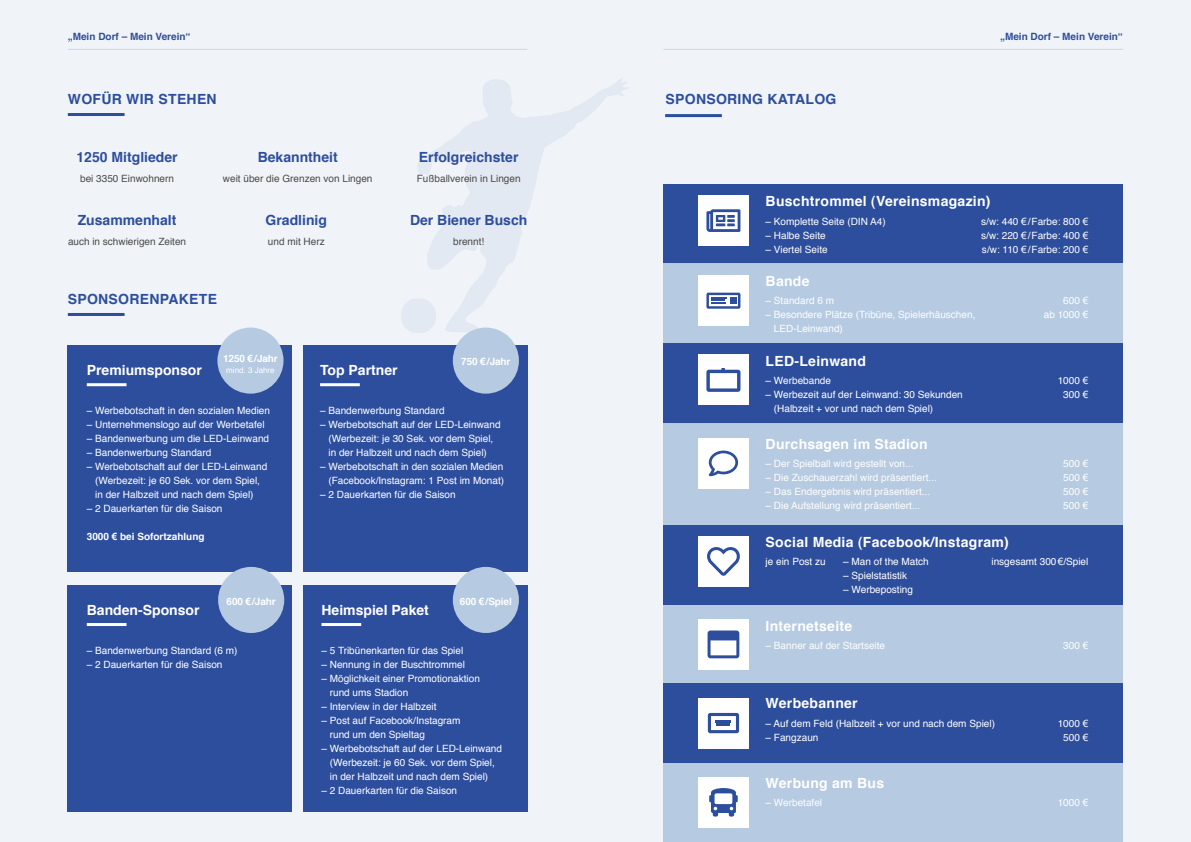
<style>
.page{position:relative;width:1191px;height:842px;background:#f0f4f9}
.page>*{position:absolute;margin:0;border:0;box-sizing:border-box;transform-origin:0 0}
.t1{font:700 14px "Helvetica";letter-spacing:.02em;color:#fff}
.t2{font:700 14px "Helvetica";color:#2d4e9d}
.t3{font:700 14px "Helvetica";color:#fff}
.t4{font:700 14px "Helvetica";letter-spacing:.02em;color:#2d4e9d}
.t5{font:10px/14px "Helvetica";color:#fff;text-align:center}
.t6{font:10px "Helvetica";color:#4a4a49}
.t7{font:700 10px "Helvetica";letter-spacing:-.01em;color:#fff}
.t8{font:700 10px "Helvetica";color:#2d4e9d}
.t9{font:8px "Helvetica";color:#fff}
.s1{font-family:"Arial"}
</style>
<div class="page">
<div style="left:68px;top:585px;width:224px;height:227px;background:#2d4e9d"></div>
<div style="left:303px;top:585px;width:224px;height:227px;background:#2d4e9d"></div>
<div style="left:663px;top:605px;width:460px;height:80px;background:#b6cae1"></div>
<div style="left:698px;top:620px;width:50px;height:50px;background:#fff"></div>
<svg style="left:707px;top:630px;width:32px;height:28px"></svg>
<div style="left:663px;top:184px;width:460px;height:80px;background:#2d4e9d"></div>
<div style="left:698px;top:195px;width:50px;height:51px;background:#fff"></div>
<svg style="left:706px;top:209px;width:34px;height:23px"></svg>
<div style="left:663px;top:525px;width:460px;height:79px;background:#2d4e9d"></div>
<div style="left:698px;top:536px;width:50px;height:50px;background:#fff"></div>
<svg style="left:707px;top:547px;width:33px;height:29px"></svg>
<div style="left:663px;top:423px;width:460px;height:101px;background:#b6cae1"></div>
<div style="left:698px;top:438px;width:50px;height:50px;background:#fff"></div>
<svg style="left:708px;top:451px;width:30px;height:25px"></svg>
<div style="left:663px;top:763px;width:460px;height:79px;background:#b6cae1"></div>
<div style="left:698px;top:777px;width:50px;height:50px;background:#fff"></div>
<svg style="left:709px;top:788px;width:28px;height:28px"></svg>
<div style="left:663px;top:263px;width:460px;height:81px;background:#b6cae1"></div>
<div style="left:698px;top:275px;width:50px;height:51px;background:#fff"></div>
<svg style="left:706px;top:293px;width:34px;height:16px"></svg>
<div style="left:730px;top:297px;width:6px;height:7px;background:#2d4e9d"></div>
<div style="left:663px;top:344px;width:460px;height:79px;background:#2d4e9d"></div>
<div style="left:698px;top:355px;width:50px;height:50px;background:#fff"></div>
<svg style="left:706px;top:368px;width:34px;height:24px"></svg>
<div style="left:663px;top:683px;width:460px;height:80px;background:#2d4e9d"></div>
<div style="left:698px;top:698px;width:50px;height:50px;background:#fff"></div>
<svg style="left:708px;top:713px;width:31px;height:20px"></svg>
<hr style="left:68px;top:113px;width:57px;height:3px;background:#2d4e9d">
<hr style="left:68px;top:313px;width:57px;height:3px;background:#2d4e9d">
<hr style="left:665px;top:114px;width:57px;height:3px;background:#2d4e9d">
<hr style="left:87px;top:623px;width:39px;height:3px;background:#fff">
<hr style="left:321px;top:623px;width:40px;height:3px;background:#fff">
<div style="left:68px;top:345px;width:224px;height:227px;background:#2d4e9d"></div>
<div style="left:303px;top:345px;width:224px;height:227px;background:#2d4e9d"></div>
<hr style="left:87px;top:383px;width:39px;height:3px;background:#fff">
<hr style="left:320px;top:383px;width:40px;height:3px;background:#fff">
<div style="left:217px;top:328px;width:66px;height:66px;background:#b6cae1;border-radius:50%"></div>
<div style="left:453px;top:328px;width:66px;height:66px;background:#b6cae1;border-radius:50%"></div>
<div style="left:218px;top:567px;width:66px;height:66px;background:#b6cae1;border-radius:50%"></div>
<div style="left:453px;top:567px;width:66px;height:66px;background:#b6cae1;border-radius:50%"></div>
<hr style="left:68px;top:49px;width:459px;height:1px;background:#b6cae1">
<hr style="left:663px;top:49px;width:460px;height:1px;background:#b6cae1">
<p class="t8" style="left:68px;top:30px;width:124px">„Mein Dorf – Mein Verein“</p>
<p class="t8" style="left:1000px;top:30px;width:124px">„Mein Dorf – Mein Verein“</p>
<h1 class="t4" style="left:68px;top:89px;width:150px">WOFÜR WIR STEHEN</h1>
<h1 class="t2" style="left:77px;top:148px;width:103px">1250 Mitglieder</h1>
<p class="t6" style="left:80px;top:172px;width:95px">bei 3350 Einwohnern</p>
<h1 class="t2" style="left:78px;top:210px;width:100px">Zusammenhalt</h1>
<p class="t6" style="left:68px;top:234px;width:120px">auch in schwierigen Zeiten</p>
<h1 class="t2" style="left:258px;top:148px;width:82px">Bekanntheit</h1>
<p class="t6" style="left:223px;top:172px;width:151px">weit über die Grenzen von Lingen</p>
<h1 class="t2" style="left:265px;top:210px;width:63px">Gradlinig</h1>
<p class="t6" style="left:268px;top:234px;width:58px">und mit Herz</p>
<h1 class="t4" style="left:68px;top:289px;width:151px">SPONSORENPAKETE</h1>
<h1 class="t2" style="left:419px;top:148px;width:101px">Erfolgreichster</h1>
<p class="t6" style="left:417px;top:172px;width:105px">Fußballverein in Lingen</p>
<h1 class="t2" style="left:410px;top:210px;width:119px">Der Biener Busch</h1>
<p class="t6" style="left:453px;top:234px;width:33px">brennt!</p>
<p class="t7" style="left:223px;top:351px;width:56px">1250 <span class="s1">€</span>/Jahr</p>
<p class="t9" style="left:226px;top:365px;width:50px">mind. 3 Jahre</p>
<p class="t7" style="left:461px;top:355px;width:51px">750 <span class="s1">€</span>/Jahr</p>
<h1 class="t3" style="left:87px;top:361px;width:117px">Premiumsponsor</h1>
<h1 class="t3" style="left:320px;top:361px;width:79px">Top Partner</h1>
<p class="t5" style="left:87px;top:404px;width:185px">– Werbebotschaft in den sozialen Medien</p>
<p class="t5" style="left:87px;top:418px;width:179px">– Unternehmenslogo auf der Werbetafel</p>
<p class="t5" style="left:87px;top:432px;width:184px">– Bandenwerbung um die LED-Leinwand</p>
<p class="t5" style="left:87px;top:446px;width:126px">– Bandenwerbung Standard</p>
<p class="t5" style="left:87px;top:460px;width:182px">– Werbebotschaft auf der LED-Leinwand (Werbezeit: je 60 Sek. vor dem Spiel,<br>in der Halbzeit und nach dem Spiel)</p>
<p class="t5" style="left:87px;top:502px;width:137px">– 2 Dauerkarten für die Saison</p>
<p class="t7" style="left:87px;top:529px;width:119px">3000 <span class="s1">€</span> bei Sofortzahlung</p>
<p class="t5" style="left:320px;top:404px;width:126px">– Bandenwerbung Standard</p>
<p class="t5" style="left:320px;top:418px;width:182px">– Werbebotschaft auf der LED-Leinwand (Werbezeit: je 30 Sek. vor dem Spiel,<br>in der Halbzeit und nach dem Spiel)</p>
<p class="t5" style="left:320px;top:460px;width:185px;text-align:right">– Werbebotschaft in den sozialen Medien (Facebook/Instagram: 1 Post im Monat)</p>
<p class="t5" style="left:320px;top:488px;width:137px">– 2 Dauerkarten für die Saison</p>
<p class="t7" style="left:226px;top:594px;width:51px">600 <span class="s1">€</span>/Jahr</p>
<p class="t7" style="left:460px;top:594px;width:53px">600 <span class="s1">€</span>/Spiel</p>
<h1 class="t3" style="left:87px;top:601px;width:114px">Banden-Sponsor</h1>
<h1 class="t3" style="left:321px;top:601px;width:109px">Heimspiel Paket</h1>
<p class="t5" style="left:87px;top:644px;width:152px">– Bandenwerbung Standard (6 m)</p>
<p class="t5" style="left:87px;top:658px;width:137px">– 2 Dauerkarten für die Saison</p>
<p class="t5" style="left:321px;top:644px;width:143px">– 5 Tribünenkarten für das Spiel</p>
<p class="t5" style="left:321px;top:658px;width:145px">– Nennung in der Buschtrommel</p>
<p class="t5" style="left:330px;top:672px;width:152px;text-align:left;text-indent:-8px">– Möglichkeit einer Promotionaktion rund ums Stadion</p>
<p class="t5" style="left:321px;top:700px;width:117px">– Interview in der Halbzeit</p>
<p class="t5" style="left:330px;top:714px;width:132px;text-align:left;text-indent:-8px">– Post auf Facebook/Instagram rund um den Spieltag</p>
<p class="t5" style="left:321px;top:742px;width:182px">– Werbebotschaft auf der LED-Leinwand (Werbezeit: je 60 Sek. vor dem Spiel,<br>in der Halbzeit und nach dem Spiel)</p>
<p class="t5" style="left:321px;top:784px;width:137px">– 2 Dauerkarten für die Saison</p>
<h1 class="t4" style="left:665px;top:89px;width:172px">SPONSORING KATALOG</h1>
<h1 class="t1" style="left:765px;top:192px;width:226px">Buschtrommel (Vereinsmagazin)</h1>
<p class="t5" style="left:765px;top:215px;width:122px">– Komplette Seite (DIN A4)</p>
<p class="t5" style="left:765px;top:229px;width:62px">– Halbe Seite</p>
<p class="t5" style="left:765px;top:243px;width:64px">– Viertel Seite</p>
<h1 class="t1" style="left:765px;top:272px;width:45px">Bande</h1>
<p class="t5" style="left:981px;top:215px;width:109px;text-align:justify">s/w: 440 <span class="s1">€</span>/Farbe: 800 <span class="s1">€ </span>s/w: 220 <span class="s1">€</span>/Farbe: 400 <span class="s1">€ </span>s/w: 110 <span class="s1">€</span>/Farbe: 200 <span class="s1">€</span></p>
<p class="t5" style="left:765px;top:295px;width:70px">– Standard 6 m</p>
<p class="t5" style="left:774px;top:309px;width:203px;text-align:left;text-indent:-8px">– Besondere Plätze (Tribüne, Spielerhäuschen,<br>LED-Leinwand)</p>
<h1 class="t1" style="left:765px;top:351px;width:102px">LED-Leinwand</h1>
<p class="t5" style="left:765px;top:374px;width:67px">– Werbebande</p>
<p class="t5" style="left:774px;top:388px;width:190px;text-align:left;text-indent:-8px">– Werbezeit auf der Leinwand: 30 Sekunden (Halbzeit + vor und nach dem Spiel)</p>
<h1 class="t1" style="left:765px;top:435px;width:163px">Durchsagen im Stadion</h1>
<p class="t5" style="left:765px;top:457px;width:149px">– Der Spielball wird gestellt von...</p>
<p class="t5" style="left:765px;top:471px;width:173px">– Die Zuschauerzahl wird präsentiert...</p>
<p class="t5" style="left:765px;top:485px;width:166px">– Das Endergebnis wird präsentiert...</p>
<p class="t5" style="left:765px;top:499px;width:156px">– Die Aufstellung wird präsentiert...</p>
<h1 class="t1" style="left:765px;top:532px;width:245px">Social Media (Facebook/Instagram)</h1>
<p class="t5" style="left:1043px;top:295px;width:46px;text-align:right">600 <span class="s1">€<br></span>ab 1000 <span class="s1">€</span></p>
<p class="t5" style="left:1057px;top:374px;width:32px">1000 <span class="s1">€<br></span>300 <span class="s1">€</span></p>
<p class="t5" style="left:1063px;top:457px;width:27px;text-align:justify">500 <span class="s1">€ </span>500 <span class="s1">€ </span>500 <span class="s1">€ </span>500 <span class="s1">€</span></p>
<p class="t5" style="left:765px;top:555px;width:62px">je ein Post zu</p>
<p class="t5" style="left:843px;top:555px;width:87px">– Man of the Match</p>
<p class="t5" style="left:991px;top:555px;width:98px">insgesamt 300<span class="s1">€</span>/Spiel</p>
<p class="t5" style="left:843px;top:569px;width:65px">– Spielstatistik</p>
<p class="t5" style="left:843px;top:583px;width:71px">– Werbeposting</p>
<h1 class="t1" style="left:765px;top:616px;width:88px">Internetseite</h1>
<p class="t5" style="left:765px;top:639px;width:121px">– Banner auf der Startseite</p>
<p class="t5" style="left:1063px;top:639px;width:27px">300 <span class="s1">€</span></p>
<h1 class="t1" style="left:765px;top:694px;width:94px">Werbebanner</h1>
<p class="t5" style="left:765px;top:717px;width:231px">– Auf dem Feld (Halbzeit + vor und nach dem Spiel)</p>
<p class="t5" style="left:765px;top:731px;width:54px">– Fangzaun</p>
<h1 class="t1" style="left:765px;top:773px;width:120px">Werbung am Bus</h1>
<p class="t5" style="left:765px;top:796px;width:58px">– Werbetafel</p>
<p class="t5" style="left:1057px;top:717px;width:32px">1000 <span class="s1">€<br></span>500 <span class="s1">€</span></p>
<p class="t5" style="left:1057px;top:796px;width:32px">1000 <span class="s1">€</span></p>
</div>
